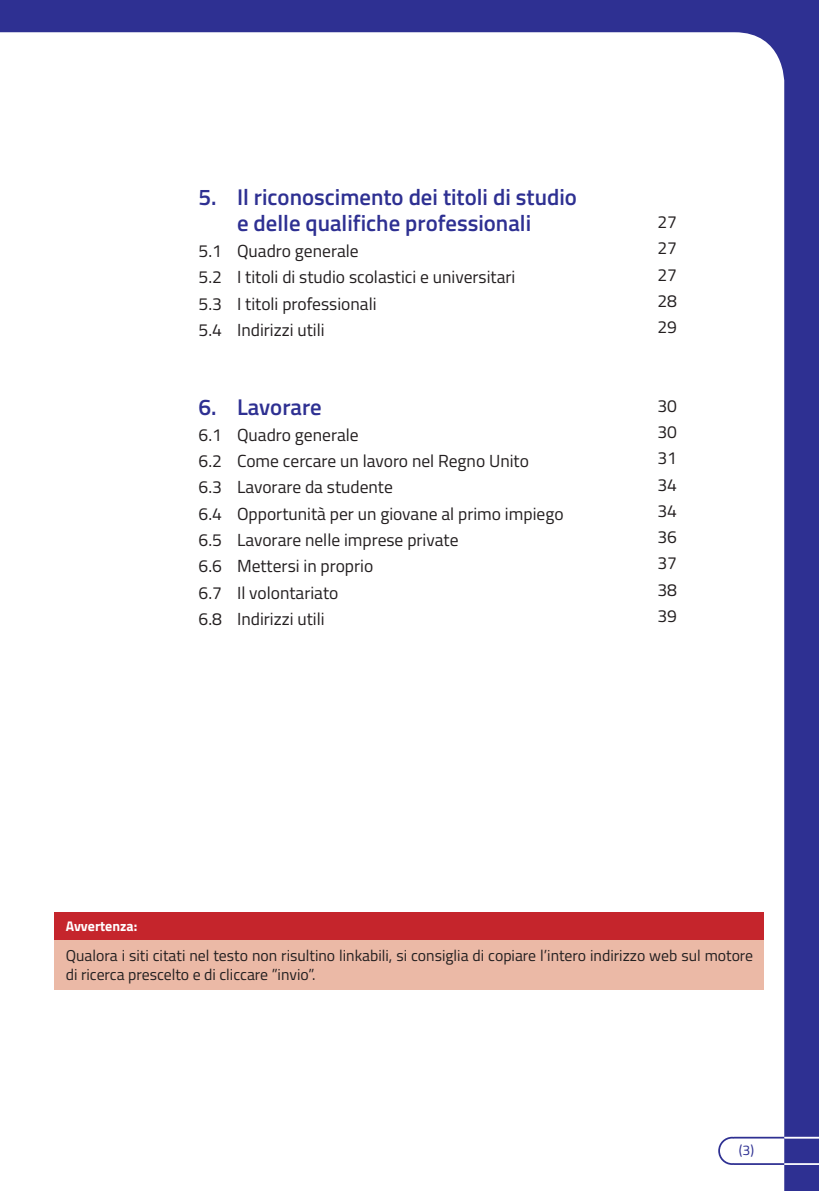
<style>
.page{position:relative;width:819px;height:1191px;background:#2e3092}
.page>*{position:absolute;margin:0;border:0;box-sizing:border-box;transform-origin:0 0}
.t1{font:600 22.75px "Titillium";color:#2e3092}
.t2{font:17.5px "Titillium";color:#231f20}
.t3{font:15.75px/19.2px "Titillium";color:#231f20}
.t4{font:700 14px "Titillium";color:#fff}
.t5{font:14px "Titillium";color:#2e3092}
</style>
<div class="page">
<div style="left:0;top:32px;width:784px;height:1159px;background:#fff"></div>
<svg style="left:717px;top:1135px;width:102px;height:30px"></svg>
<hr style="left:784px;top:1136px;width:35px;height:2px;background:#fff">
<hr style="left:784px;top:1163px;width:35px;height:2px;background:#fff">
<div style="left:55px;top:916px;width:709px;height:74px;background:#ebb9a6"></div>
<div style="left:55px;top:912px;width:709px;height:27px;background:#c5252c"></div>
<p class="t1" style="left:198px;top:179px;width:380px">5. Il riconoscimento dei titoli di studio</p>
<p class="t1" style="left:237px;top:206px;width:295px">e delle qualifiche professionali</p>
<p class="t2" style="left:198px;top:238px;width:162px">5.1 Quadro generale</p>
<p class="t2" style="left:198px;top:264px;width:318px">5.2 I titoli di studio scolastici e universitari</p>
<p class="t2" style="left:198px;top:291px;width:179px">5.3 I titoli professionali</p>
<p class="t2" style="left:198px;top:317px;width:127px">5.4 Indirizzi utili</p>
<p class="t1" style="left:198px;top:389px;width:125px">6. Lavorare</p>
<p class="t2" style="left:198px;top:422px;width:162px">6.1 Quadro generale</p>
<p class="t2" style="left:198px;top:448px;width:332px">6.2 Come cercare un lavoro nel Regno Unito</p>
<p class="t2" style="left:198px;top:474px;width:196px">6.3 Lavorare da studente</p>
<p class="t2" style="left:198px;top:501px;width:366px">6.4 Opportunità per un giovane al primo impiego</p>
<p class="t2" style="left:198px;top:527px;width:261px">6.5 Lavorare nelle imprese private</p>
<p class="t2" style="left:198px;top:553px;width:176px">6.6 Mettersi in proprio</p>
<p class="t2" style="left:198px;top:579px;width:141px">6.7 Il volontariato</p>
<p class="t2" style="left:198px;top:606px;width:127px">6.8 Indirizzi utili</p>
<p class="t2" style="left:657px;top:209px;width:21px">27</p>
<p class="t2" style="left:657px;top:235px;width:21px">27</p>
<p class="t2" style="left:657px;top:261px;width:21px">27</p>
<p class="t2" style="left:657px;top:288px;width:21px">28</p>
<p class="t2" style="left:657px;top:314px;width:21px">29</p>
<p class="t2" style="left:657px;top:393px;width:21px">30</p>
<p class="t2" style="left:657px;top:419px;width:21px">30</p>
<p class="t2" style="left:657px;top:445px;width:21px">31</p>
<p class="t2" style="left:657px;top:471px;width:21px">34</p>
<p class="t2" style="left:657px;top:498px;width:21px">34</p>
<p class="t2" style="left:657px;top:524px;width:21px">36</p>
<p class="t2" style="left:657px;top:550px;width:21px">37</p>
<p class="t2" style="left:657px;top:576px;width:21px">38</p>
<p class="t2" style="left:657px;top:603px;width:21px">39</p>
<p class="t4" style="left:66px;top:915px;width:73px">Avvertenza:</p>
<p class="t3" style="left:66px;top:945px;width:689px">Qualora i siti citati nel testo non risultino linkabili, si consiglia di copiare l’intero indirizzo web sul motore di ricerca prescelto e di cliccare ”invio”.</p>
<p class="t5" style="left:739px;top:1139px;width:17px">(3)</p>
</div>
